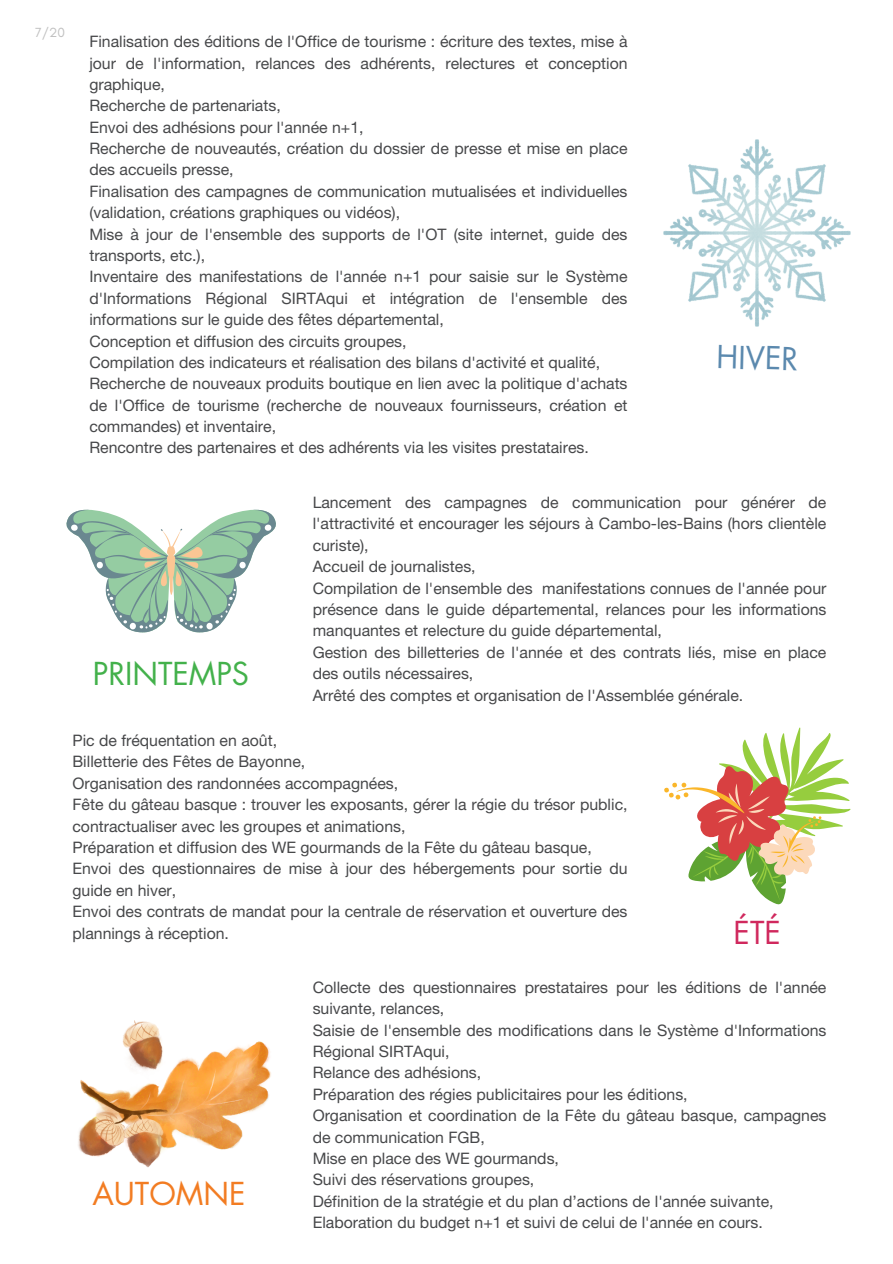
<style>
.page{position:relative;width:893px;height:1264px;background:#fff}
.page>*{position:absolute;margin:0;border:0;box-sizing:border-box;transform-origin:0 0}
.t1{font:30.75px "Futura Std";color:#43b14b}
.t2{font:30.75px "Futura Std";color:#f27c22}
.t3{font:30.75px "Futura Std";color:#5b89ae}
.t4{font:30.75px "Futura Std";color:#d0285d}
.t5{font:15.9px/21.3px "Helvetica Neue LT Pro";color:#47484a}
.t6{font:13.5px "Glacial Indifference";color:#c0c0c0}
</style>
<div class="page">
<img style="left:78px;top:1020px;width:193px;height:147px">
<svg style="left:664px;top:727px;width:186px;height:177px"></svg>
<svg style="left:66px;top:509px;width:210px;height:123px"></svg>
<img style="left:663px;top:139px;width:187px;height:187px">
<p class="t6" style="left:35px;top:24px;width:31px">7/20</p>
<p class="t5" style="left:89px;top:33px;width:539px">Finalisation des éditions de l'Office de tourisme : écriture des textes, mise à jour de l'information, relances des adhérents, relectures et conception graphique,<br>Recherche de partenariats,<br>Envoi des adhésions pour l'année n+1,<br>Recherche de nouveautés, création du dossier de presse et mise en place des accueils presse,<br>Finalisation des campagnes de communication mutualisées et individuelles (validation, créations graphiques ou vidéos),<br>Mise à jour de l'ensemble des supports de l'OT (site internet, guide des transports, etc.),<br>Inventaire des manifestations de l'année n+1 pour saisie sur le Système d'Informations Régional SIRTAqui et intégration de l'ensemble des informations sur le guide des fêtes départemental,<br>Conception et diffusion des circuits groupes,<br>Compilation des indicateurs et réalisation des bilans d'activité et qualité, Recherche de nouveaux produits boutique en lien avec la politique d'achats de l'Office de tourisme (recherche de nouveaux fournisseurs, création et commandes) et inventaire,<br>Rencontre des partenaires et des adhérents via les visites prestataires.</p>
<h1 class="t5" style="left:312px;top:494px;width:515px">Lancement des campagnes de communication pour générer de l'attractivité et encourager les séjours à Cambo-les-Bains (hors clientèle curiste),<br>Accueil de journalistes,<br>Compilation de l'ensemble des manifestations connues de l'année pour présence dans le guide départemental, relances pour les informations manquantes et relecture du guide départemental,<br>Gestion des billetteries de l'année et des contrats liés, mise en place des outils nécessaires,<br>Arrêté des comptes et organisation de l'Assemblée générale.</h1>
<h1 class="t3" style="left:716px;top:343px;width:83px;rotate:1deg">HIVER</h1>
<p class="t1" style="left:93px;top:659px;width:158px">PRINTEMPS</p>
<h2 class="t5" style="left:72px;top:732px;width:556px">Pic de fréquentation en août,<br>Billetterie des Fêtes de Bayonne,<br>Organisation des randonnées accompagnées,<br>Fête du gâteau basque : trouver les exposants, gérer la régie du trésor public, contractualiser avec les groupes et animations,<br>Préparation et diffusion des WE gourmands de la Fête du gâteau basque, Envoi des questionnaires de mise à jour des hébergements pour sortie du guide en hiver,<br>Envoi des contrats de mandat pour la centrale de réservation et ouverture des plannings à réception.</h2>
<h2 class="t4" style="left:733px;top:918px;width:49px">ÉTÉ</h2>
<h2 class="t2" style="left:92px;top:1179px;width:155px">AUTOMNE</h2>
<p class="t5" style="left:312px;top:978px;width:515px">Collecte des questionnaires prestataires pour les éditions de l'année suivante, relances,<br>Saisie de l'ensemble des modifications dans le Système d'Informations Régional SIRTAqui,<br>Relance des adhésions,<br>Préparation des régies publicitaires pour les éditions,<br>Organisation et coordination de la Fête du gâteau basque, campagnes de communication FGB,<br>Mise en place des WE gourmands,<br>Suivi des réservations groupes,<br>Définition de la stratégie et du plan d’actions de l'année suivante, Elaboration du budget n+1 et suivi de celui de l'année en cours.</p>
</div>
